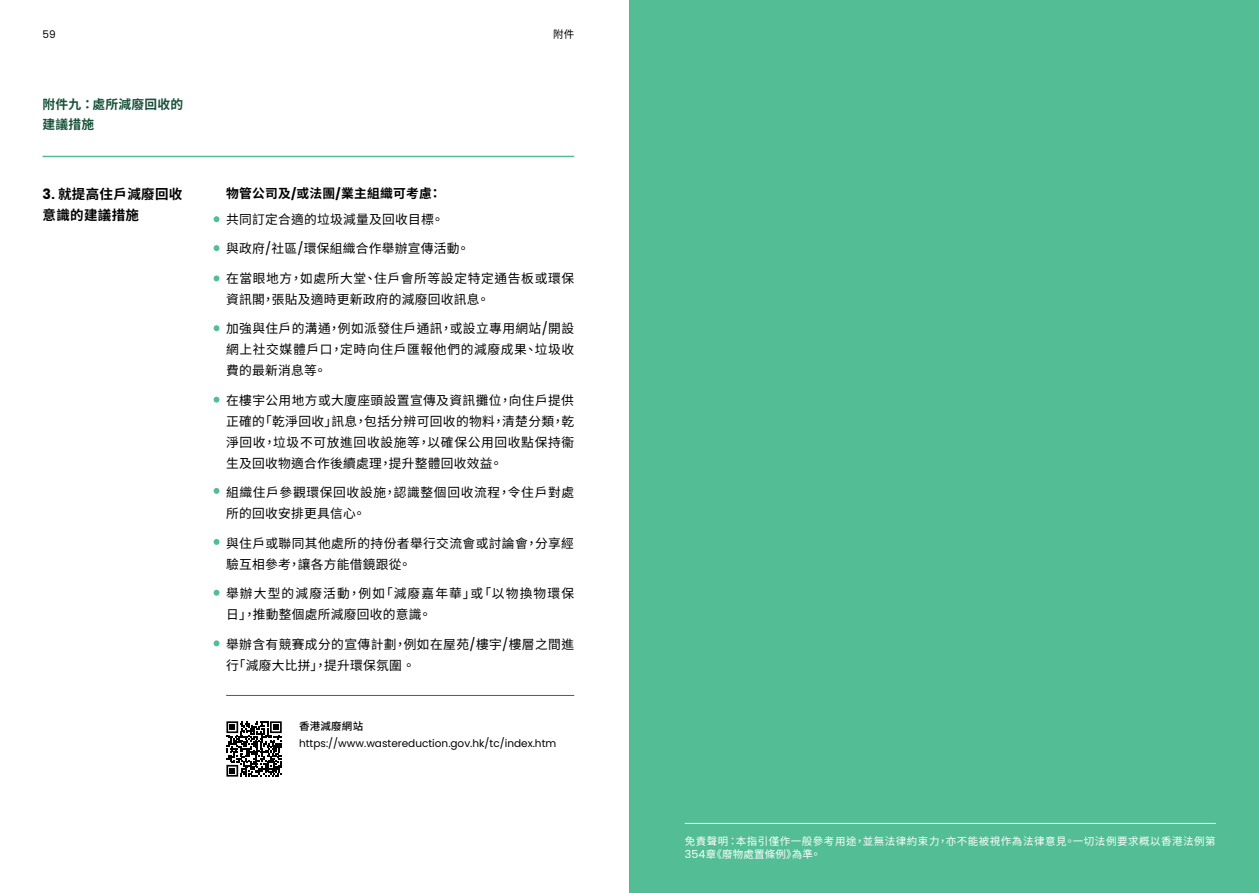
<style>
.page{position:relative;width:1259px;height:893px;background:#fff}
.page>*{position:absolute;margin:0;border:0;box-sizing:border-box;transform-origin:0 0}
.t1{font:700 13.5px/21px "Noto Sans HK";letter-spacing:.025em;color:#000}
.t2{font:12.75px/21px "Noto Sans HK";letter-spacing:.03em;color:#000}
.t3{font:12.75px/21px "Noto Sans HK";letter-spacing:.05em;color:#000}
.t4{font:12.75px/21px "Noto Sans HK";letter-spacing:.09em;color:#000}
.t5{font:700 12.75px/20.7px "Noto Sans HK";letter-spacing:.02em;color:#185139}
.t6{font:10.5px/13.5px "Noto Sans HK";letter-spacing:.05em;color:#fff}
.t7{font:10.5px "Poppins";color:#000}
.t8{font:500 10.5px "Noto Sans HK";letter-spacing:.02em;color:#000}
.t9{font:10.5px "Noto Sans HK";color:#000}
.s1{font-family:"Poppins";font-size:14.1px}
.s2{font-family:"Poppins";font-size:12.15px}
.s3{font-weight:700}
.s4{font-family:"Poppins";font-weight:700;font-size:11.4px}
.s5{font-family:"Poppins"}
.s6{font-family:"Poppins";font-size:10.95px}
</style>
<div class="page">
<div style="left:629px;top:0;width:630px;height:893px;background:#53be95"></div>
<hr style="left:685px;top:823px;width:530px;height:1px;background:#fff">
<hr style="left:43px;top:156px;width:531px;height:1px;background:#53be95">
<hr style="left:226px;top:695px;width:348px;height:1px;background:#58595b">
<svg style="left:226px;top:721px;width:56px;height:56px"></svg>
<svg style="left:214px;top:275px;width:5px;height:6px"></svg>
<svg style="left:214px;top:325px;width:5px;height:6px"></svg>
<svg style="left:214px;top:397px;width:5px;height:6px"></svg>
<svg style="left:214px;top:488px;width:5px;height:6px"></svg>
<svg style="left:214px;top:539px;width:5px;height:6px"></svg>
<svg style="left:214px;top:590px;width:5px;height:6px"></svg>
<svg style="left:214px;top:640px;width:5px;height:6px"></svg>
<svg style="left:214px;top:216px;width:5px;height:6px"></svg>
<svg style="left:214px;top:245px;width:5px;height:6px"></svg>
<hr style="left:629px;top:0;width:1px;height:893px;background:#939598">
<p class="t7" style="left:43px;top:28px;width:15px">59</p>
<p class="t5" style="left:43px;top:94px;width:142px">附件九：處所減廢回收的建議措施</p>
<p class="t1" style="left:43px;top:184px;width:141px"><span class="s1">3</span><span class="s2">.</span> 就提高住戶減廢回收意識的建議措施</p>
<p class="t9" style="left:553px;top:28px;width:22px">附件</p>
<p class="t2" style="left:226px;top:181px;width:219px;line-height:25.2px"><span class="s3">物管公司及</span><span class="s4">/</span><span class="s3">或法團</span><span class="s4">/</span><span class="s3">業主組織可考慮：</span>共同訂定合適的垃圾減量及回收目標。</p>
<p class="t2" style="left:226px;top:238px;width:245px">與政府<span class="s5">/</span>社區<span class="s5">/</span>環保組織合作舉辦宣傳活動。</p>
<p class="t3" style="left:226px;top:268px;width:350px">在當眼地方，如處所大堂、住戶會所等設定特定通告板或環保資訊閣，張貼及適時更新政府的減廢回收訊息。</p>
<p class="t2" style="left:226px;top:318px;width:350px;text-align:justify">加強與住戶的溝通，例如派發住戶通訊，或設立專用網站<span class="s5">/</span>開設網上社交媒體戶口，定時向住戶匯報他們的減廢成果、垃圾收費的最新消息等。</p>
<p class="t2" style="left:226px;top:390px;width:350px;text-align:justify">在樓宇公用地方或大廈座頭設置宣傳及資訊攤位，向住戶提供正確的「乾淨回收」訊息，包括分辨可回收的物料，清楚分類，乾淨回收，垃圾不可放進回收設施等，以確保公用回收點保持衞生及回收物適合作後續處理，提升整體回收效益。</p>
<p class="t3" style="left:226px;top:482px;width:350px">組織住戶參觀環保回收設施，認識整個回收流程，令住戶對處所的回收安排更具信心。</p>
<p class="t2" style="left:226px;top:533px;width:349px">與住戶或聯同其他處所的持份者舉行交流會或討論會，分享經驗互相參考，讓各方能借鏡跟從。</p>
<p class="t4" style="left:226px;top:583px;width:349px">舉辦大型的減廢活動，例如「減廢嘉年華」或「以物換物環保日」，推動整個處所減廢回收的意識。</p>
<p class="t2" style="left:226px;top:634px;width:349px">舉辦含有競賽成分的宣傳計劃，例如在屋苑<span class="s5">/</span>樓宇<span class="s5">/</span>樓層之間進行「減廢大比拼」，提升環保氛圍。</p>
<p class="t8" style="left:299px;top:720px;width:66px">香港減廢網站</p>
<p class="t7" style="left:299px;top:737px;width:259px">https://www.wastereduction.gov.hk/tc/index.htm</p>
<p class="t6" style="left:685px;top:834px;width:532px">免責聲明：本指引僅作一般參考用途，並無法律約束力，亦不能被視作為法律意見。一切法例要求概以香港法例第<br><span class="s6">354</span>章《廢物處置條例》為準。</p>
</div>
